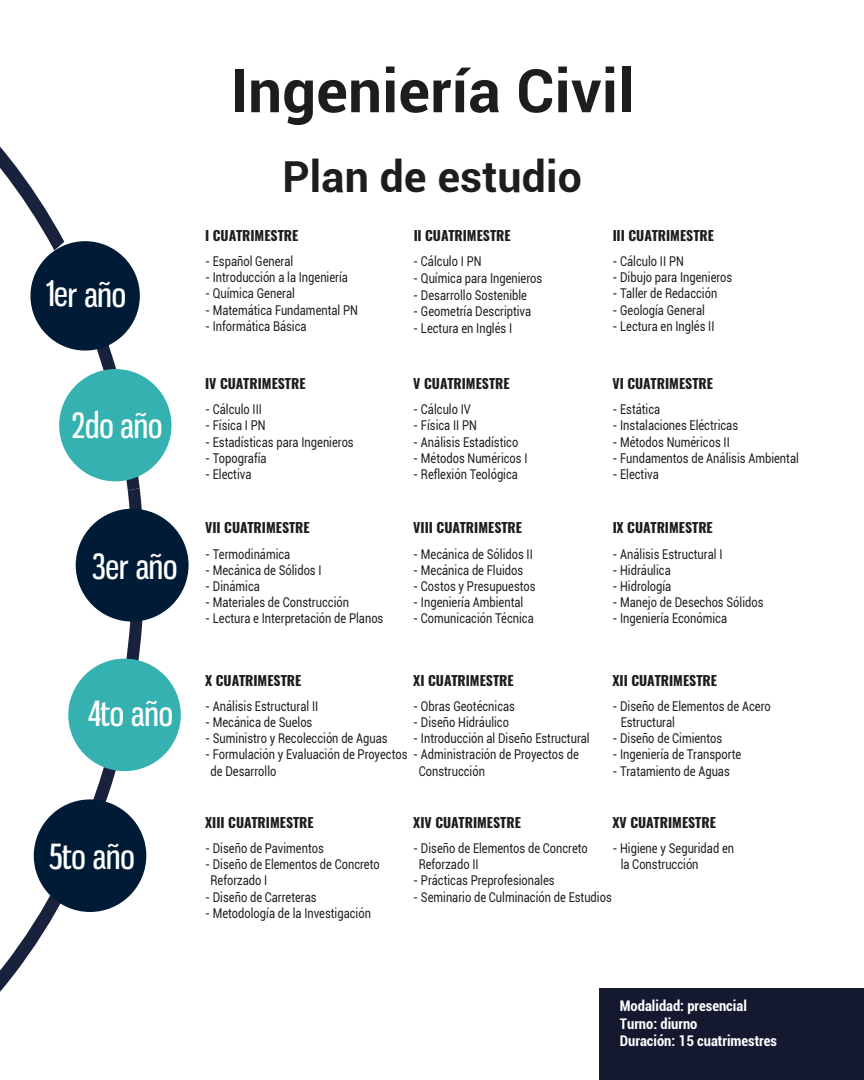
<style>
.page{position:relative;width:864px;height:1080px;background:#fff}
.page>*{position:absolute;margin:0;border:0;box-sizing:border-box;transform-origin:0 0}
.t1{font:700 60px "Roboto";letter-spacing:.005em;color:#1d1d1b}
.t2{font:700 42.75px "Roboto";letter-spacing:.005em;color:#1d1d1b}
.t3{font:34.05px "Gnuolane Rg";letter-spacing:-.005em;color:#fff}
.t4{font:700 condensed 14.7px/17.2px "Roboto";color:#fff}
.t5{font:13.5px/16.2px "Roboto";color:#1d1d1b;scale:.82 1}
.t6{font:700 13.5px "Oswald";color:#1d1d1b}
</style>
<div class="page">
<div style="left:600px;top:988px;width:264px;height:92px;background:#14192f"></div>
<svg style="left:0;top:878px;width:70px;height:114px"></svg>
<svg style="left:0;top:146px;width:64px;height:104px"></svg>
<svg style="left:68px;top:279px;width:76px;height:560px"></svg>
<div style="left:59px;top:369px;width:112px;height:112px;background:#36b1b1;border-radius:50%"></div>
<div style="left:76px;top:509px;width:113px;height:113px;background:#001b36;border-radius:50%"></div>
<div style="left:68px;top:659px;width:113px;height:112px;background:#36b1b1;border-radius:50%"></div>
<div style="left:30px;top:241px;width:110px;height:110px;background:#001b36;border-radius:50%"></div>
<div style="left:34px;top:799px;width:112px;height:113px;background:#001b36;border-radius:50%"></div>
<h3 class="t3" style="left:46px;top:273px;width:82px">1er año</h3>
<h3 class="t3" style="left:72px;top:405px;width:92px">2do año</h3>
<h3 class="t3" style="left:92px;top:546px;width:87px">3er año</h3>
<h3 class="t3" style="left:88px;top:693px;width:86px">4to año</h3>
<h3 class="t3" style="left:49px;top:836px;width:87px">5to año</h3>
<h1 class="t1" style="left:230px;top:49px;width:405px">Ingeniería Civil</h1>
<h2 class="t2" style="left:282px;top:146px;width:301px">Plan de estudio</h2>
<p class="t6" style="left:205px;top:226px;width:95px">I CUATRIMESTRE</p>
<p class="t5" style="left:205px;top:253px;width:109px">- Español General</p>
<p class="t5" style="left:205px;top:269px;width:176px">- Introducción a la Ingeniería</p>
<p class="t5" style="left:205px;top:285px;width:111px">- Química General</p>
<p class="t5" style="left:205px;top:301px;width:188px">- Matemática Fundamental PN</p>
<p class="t5" style="left:205px;top:317px;width:125px">- Informática Básica</p>
<p class="t6" style="left:413px;top:226px;width:99px">II CUATRIMESTRE</p>
<p class="t5" style="left:413px;top:253px;width:85px">- Cálculo I PN</p>
<p class="t5" style="left:413px;top:269px;width:159px">- Química para Ingenieros</p>
<p class="t5" style="left:413px;top:286px;width:140px">- Desarrollo Sostenible</p>
<p class="t5" style="left:413px;top:303px;width:145px">- Geometría Descriptiva</p>
<p class="t5" style="left:413px;top:320px;width:122px">- Lectura en Inglés I</p>
<p class="t6" style="left:612px;top:226px;width:103px">III CUATRIMESTRE</p>
<p class="t5" style="left:612px;top:253px;width:89px">- Cálculo II PN</p>
<p class="t5" style="left:612px;top:269px;width:148px">- Dibujo para Ingenieros</p>
<p class="t5" style="left:612px;top:285px;width:129px">- Taller de Redacción</p>
<p class="t5" style="left:612px;top:301px;width:114px">- Geología General</p>
<p class="t5" style="left:612px;top:317px;width:126px">- Lectura en Inglés II</p>
<p class="t6" style="left:205px;top:374px;width:102px">IV CUATRIMESTRE</p>
<p class="t6" style="left:413px;top:374px;width:98px">V CUATRIMESTRE</p>
<p class="t6" style="left:612px;top:374px;width:102px">VI CUATRIMESTRE</p>
<p class="t5" style="left:205px;top:401px;width:71px">- Cálculo III</p>
<p class="t5" style="left:205px;top:417px;width:75px">- Física I PN</p>
<p class="t5" style="left:205px;top:433px;width:183px">- Estadísticas para Ingenieros</p>
<p class="t5" style="left:205px;top:450px;width:77px">- Topografía</p>
<p class="t5" style="left:205px;top:466px;width:58px">- Electiva</p>
<p class="t5" style="left:413px;top:401px;width:72px">- Cálculo IV</p>
<p class="t5" style="left:413px;top:417px;width:79px">- Física II PN</p>
<p class="t5" style="left:413px;top:433px;width:130px">- Análisis Estadístico</p>
<p class="t5" style="left:413px;top:450px;width:141px">- Métodos Numéricos I</p>
<p class="t5" style="left:413px;top:466px;width:129px">- Reflexión Teológica</p>
<p class="t5" style="left:612px;top:401px;width:60px">- Estática</p>
<p class="t5" style="left:612px;top:417px;width:155px">- Instalaciones Eléctricas</p>
<p class="t5" style="left:612px;top:433px;width:145px">- Métodos Numéricos II</p>
<p class="t5" style="left:612px;top:450px;width:229px">- Fundamentos de Análisis Ambiental</p>
<p class="t5" style="left:612px;top:466px;width:58px">- Electiva</p>
<p class="t6" style="left:205px;top:518px;width:106px">VII CUATRIMESTRE</p>
<p class="t6" style="left:413px;top:518px;width:110px">VIII CUATRIMESTRE</p>
<p class="t6" style="left:612px;top:518px;width:102px">IX CUATRIMESTRE</p>
<p class="t5" style="left:205px;top:545px;width:106px">- Termodinámica</p>
<p class="t5" style="left:205px;top:561px;width:144px">- Mecánica de Sólidos I</p>
<p class="t5" style="left:205px;top:578px;width:68px">- Dinámica</p>
<p class="t5" style="left:205px;top:594px;width:177px">- Materiales de Construcción</p>
<p class="t5" style="left:205px;top:610px;width:219px">- Lectura e Interpretación de Planos</p>
<p class="t5" style="left:413px;top:545px;width:147px">- Mecánica de Sólidos II</p>
<p class="t5" style="left:413px;top:561px;width:136px">- Mecánica de Fluidos</p>
<p class="t5" style="left:413px;top:578px;width:151px">- Costos y Presupuestos</p>
<p class="t5" style="left:413px;top:594px;width:136px">- Ingeniería Ambiental</p>
<p class="t5" style="left:413px;top:610px;width:149px">- Comunicación Técnica</p>
<p class="t5" style="left:612px;top:545px;width:136px">- Análisis Estructural I</p>
<p class="t5" style="left:612px;top:561px;width:73px">- Hidráulica</p>
<p class="t5" style="left:612px;top:578px;width:73px">- Hidrología</p>
<p class="t5" style="left:612px;top:594px;width:186px">- Manejo de Desechos Sólidos</p>
<p class="t5" style="left:612px;top:610px;width:141px">- Ingeniería Económica</p>
<p class="t6" style="left:205px;top:671px;width:98px">X CUATRIMESTRE</p>
<p class="t6" style="left:413px;top:671px;width:102px">XI CUATRIMESTRE</p>
<p class="t6" style="left:612px;top:671px;width:106px">XII CUATRIMESTRE</p>
<p class="t5" style="left:205px;top:697px;width:140px">- Análisis Estructural II</p>
<p class="t5" style="left:205px;top:714px;width:132px">- Mecánica de Suelos</p>
<p class="t5" style="left:205px;top:730px;width:224px">- Suministro y Recolección de Aguas</p>
<p class="t5" style="left:211px;top:746px;width:451px;text-indent:-6px">- Formulación y Evaluación de Proyectos - Administración de Proyectos de de Desarrollo</p>
<p class="t5" style="left:413px;top:697px;width:126px">- Obras Geotécnicas</p>
<p class="t5" style="left:413px;top:714px;width:118px">- Diseño Hidráulico</p>
<p class="t5" style="left:413px;top:730px;width:217px">- Introducción al Diseño Estructural</p>
<p class="t5" style="left:419px;top:762px;width:82px">Construcción</p>
<p class="t6" style="left:205px;top:813px;width:110px">XIII CUATRIMESTRE</p>
<p class="t6" style="left:413px;top:813px;width:109px">XIV CUATRIMESTRE</p>
<p class="t5" style="left:621px;top:697px;width:185px;text-indent:-8px">- Diseño de Elementos de Acero<br>Estructural</p>
<p class="t5" style="left:612px;top:730px;width:136px">- Diseño de Cimientos</p>
<p class="t5" style="left:612px;top:746px;width:159px">- Ingeniería de Transporte</p>
<p class="t5" style="left:612px;top:762px;width:145px">- Tratamiento de Aguas</p>
<p class="t6" style="left:612px;top:813px;width:105px">XV CUATRIMESTRE</p>
<p class="t5" style="left:205px;top:840px;width:146px">- Diseño de Pavimentos</p>
<p class="t5" style="left:211px;top:856px;width:208px;text-indent:-6px">- Diseño de Elementos de Concreto<br>Reforzado I</p>
<p class="t5" style="left:205px;top:888px;width:138px">- Diseño de Carreteras</p>
<p class="t5" style="left:205px;top:904px;width:204px">- Metodología de la Investigación</p>
<p class="t5" style="left:419px;top:840px;width:208px;text-indent:-6px">- Diseño de Elementos de Concreto<br>Reforzado II</p>
<p class="t5" style="left:413px;top:872px;width:174px">- Prácticas Preprofesionales</p>
<p class="t5" style="left:413px;top:888px;width:244px">- Seminario de Culminación de Estudios</p>
<p class="t5" style="left:621px;top:840px;width:140px;text-indent:-8px">- Higiene y Seguridad en la Construcción</p>
<p class="t4" style="left:620px;top:997px;width:159px">Modalidad: presencial<br>Turno: diurno<br>Duración: 15 cuatrimestres</p>
</div>
